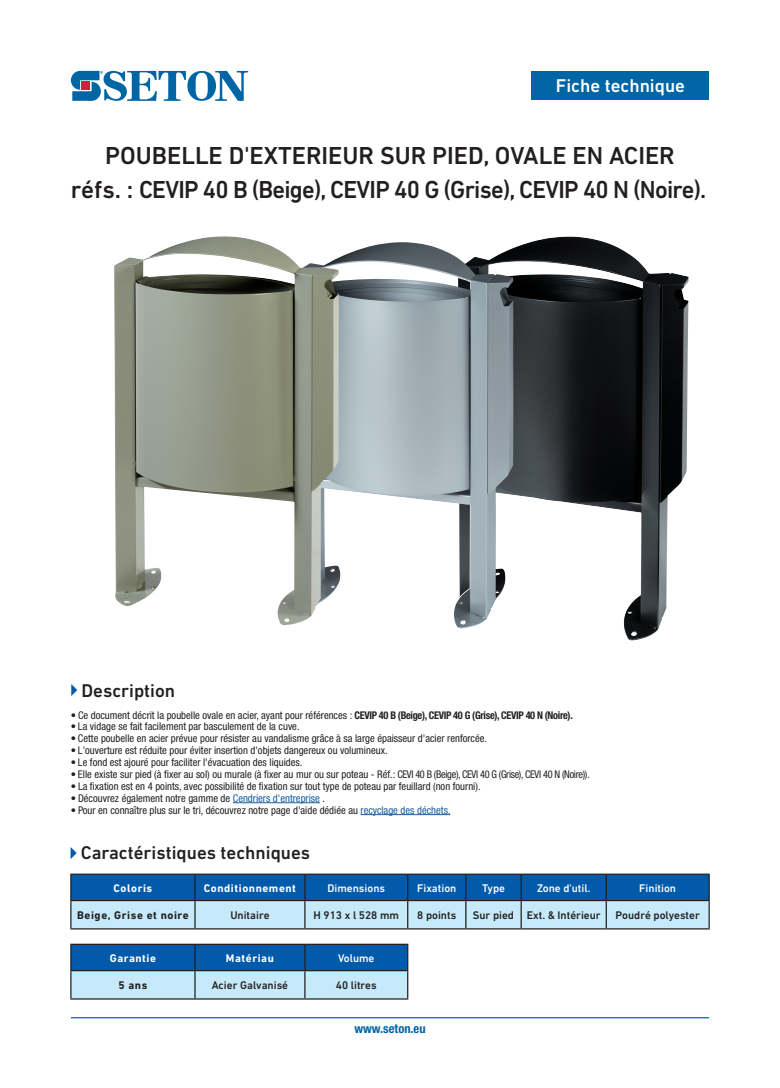
<style>
.page{position:relative;width:780px;height:1088px;background:#fff}
.page>*{position:absolute;margin:0;border:0;box-sizing:border-box;transform-origin:0 0}
.t1{font:500 25px "DIN Next LT Pro";letter-spacing:-.03em;color:#231f20}
.t2{font:500 25px "DIN Next LT Pro";letter-spacing:-.01em;color:#231f20}
.t3{font:500 18.75px "DIN Next LT Pro";color:#231f20}
.t4{font:500 18.75px "DIN Next LT Pro";color:#fff}
.t5{font:700 condensed 12.5px "Helvetica Neue LT Pro";color:#0065a4}
.t6{font:500 11.25px "DIN Next LT Pro";color:#231f20}
.t7{font:500 11.25px "DIN Next LT Pro";color:#fff}
.t8{font:700 11.25px "DIN Next LT Pro";letter-spacing:.05em;color:#fff}
.t9{font:700 11.25px "DIN Next LT Pro";letter-spacing:.05em;color:#231f20}
.t10{font:condensed 10.62px "Helvetica Neue LT Pro";color:#231f20}
.s1{font-family:"Abacus Three S Si";font-weight:400;font-size:13.75px;color:#015aaa}
.s2{font-weight:700}
.s3{color:#175d9e}
</style>
<div class="page">
<svg style="left:71px;top:71px;width:177px;height:30px"></svg>
<hr style="left:71px;top:1017px;width:638px;height:1px;background:#0065a4">
<div style="left:531px;top:71px;width:178px;height:28px;background:#0065a4"></div>
<hr style="left:233px;top:802px;width:87px;height:1px;background:#175d9e">
<hr style="left:360px;top:814px;width:90px;height:1px;background:#175d9e">
<img style="left:459px;top:236px;width:229px;height:404px">
<img style="left:339px;top:242px;width:174px;height:386px">
<img style="left:114px;top:236px;width:225px;height:389px">
<hr style="left:70px;top:873px;width:125px;height:2px;background:#231f20">
<hr style="left:195px;top:873px;width:110px;height:2px;background:#231f20">
<hr style="left:305px;top:873px;width:102px;height:2px;background:#231f20">
<hr style="left:407px;top:873px;width:59px;height:2px;background:#231f20">
<hr style="left:466px;top:873px;width:55px;height:2px;background:#231f20">
<hr style="left:521px;top:873px;width:85px;height:2px;background:#231f20">
<hr style="left:606px;top:873px;width:103px;height:2px;background:#231f20">
<svg style="left:70px;top:874px;width:639px;height:54px;background:#639dc9"></svg>
<hr style="left:70px;top:928px;width:125px;height:1px;background:#231f20">
<hr style="left:195px;top:928px;width:110px;height:1px;background:#231f20">
<hr style="left:305px;top:928px;width:102px;height:1px;background:#231f20">
<hr style="left:407px;top:928px;width:59px;height:1px;background:#231f20">
<hr style="left:466px;top:928px;width:55px;height:1px;background:#231f20">
<hr style="left:521px;top:928px;width:85px;height:1px;background:#231f20">
<hr style="left:606px;top:928px;width:103px;height:1px;background:#231f20">
<svg style="left:70px;top:944px;width:338px;height:54px;background:#639dc9"></svg>
<hr style="left:70px;top:998px;width:125px;height:1px;background:#231f20">
<hr style="left:195px;top:998px;width:110px;height:1px;background:#231f20">
<hr style="left:305px;top:998px;width:103px;height:1px;background:#231f20">
<h2 class="t4" style="left:556px;top:75px;width:130px">Fiche technique</h2>
<h1 class="t2" style="left:105px;top:141px;width:571px">POUBELLE D'EXTERIEUR SUR PIED, OVALE EN ACIER</h1>
<h1 class="t1" style="left:71px;top:175px;width:636px">réfs. : CEVIP 40 B (Beige), CEVIP 40 G (Grise), CEVIP 40 N (Noire).</h1>
<h2 class="t3" style="left:71px;top:679px;width:106px"><span class="s1">A</span> Description</h2>
<p class="t10" style="left:71px;top:708px;width:503px">• Ce document décrit la poubelle ovale en acier, ayant pour références : <span class="s2">CEVIP 40 B (Beige), CEVIP 40 G (Grise), CEVIP 40 N (Noire).</span></p>
<p class="t10" style="left:71px;top:720px;width:230px">• La vidage se fait facilement par basculement de la cuve.</p>
<p class="t10" style="left:71px;top:732px;width:418px">• Cette poubelle en acier prévue pour résister au vandalisme grâce à sa large épaisseur d'acier renforcée.</p>
<p class="t10" style="left:71px;top:744px;width:318px">• L'ouverture est réduite pour éviter insertion d'objets dangereux ou volumineux.</p>
<p class="t10" style="left:71px;top:756px;width:233px">• Le fond est ajouré pour faciliter l'évacuation des liquides.</p>
<p class="t10" style="left:71px;top:768px;width:520px">• Elle existe sur pied (à fixer au sol) ou murale (à fixer au mur ou sur poteau - Réf.: CEVI 40 B (Beige), CEVI 40 G (Grise), CEVI 40 N (Noire)).</p>
<p class="t10" style="left:71px;top:780px;width:411px">• La fixation est en 4 points, avec possibilité de fixation sur tout type de poteau par feuillard (non fourni).</p>
<p class="t10" style="left:71px;top:792px;width:256px">• Découvrez également notre gamme de <span class="s3">Cendriers d'entreprise</span> .</p>
<p class="t10" style="left:71px;top:803px;width:381px">• Pour en connaître plus sur le tri, découvrez notre page d'aide dédiée au <span class="s3">recyclage des déchets.</span></p>
<h2 class="t3" style="left:70px;top:842px;width:241px"><span class="s1">A</span> Caractéristiques techniques</h2>
<p class="t8" style="left:114px;top:881px;width:40px">Coloris</p>
<p class="t8" style="left:204px;top:881px;width:94px">Conditionnement</p>
<p class="t7" style="left:327px;top:881px;width:59px">Dimensions</p>
<p class="t7" style="left:417px;top:881px;width:41px">Fixation</p>
<p class="t7" style="left:482px;top:881px;width:24px">Type</p>
<p class="t7" style="left:537px;top:881px;width:55px">Zone d'util.</p>
<p class="t7" style="left:639px;top:881px;width:38px">Finition</p>
<p class="t9" style="left:77px;top:908px;width:113px">Beige, Grise et noire</p>
<p class="t6" style="left:230px;top:908px;width:41px">Unitaire</p>
<p class="t6" style="left:313px;top:908px;width:87px">H 913 x l 528 mm</p>
<p class="t6" style="left:417px;top:908px;width:41px">8 points</p>
<p class="t6" style="left:473px;top:908px;width:129px">Sur pied Ext. &amp; Intérieur</p>
<p class="t6" style="left:615px;top:908px;width:86px">Poudré polyester</p>
<p class="t8" style="left:110px;top:951px;width:48px">Garantie</p>
<p class="t8" style="left:226px;top:951px;width:50px">Matériau</p>
<p class="t7" style="left:338px;top:951px;width:38px">Volume</p>
<p class="t9" style="left:118px;top:978px;width:31px">5 ans</p>
<p class="t6" style="left:212px;top:979px;width:78px">Acier Galvanisé</p>
<p class="t6" style="left:336px;top:979px;width:42px">40 litres</p>
<p class="t5" style="left:354px;top:1021px;width:73px">www.seton.eu</p>
</div>
